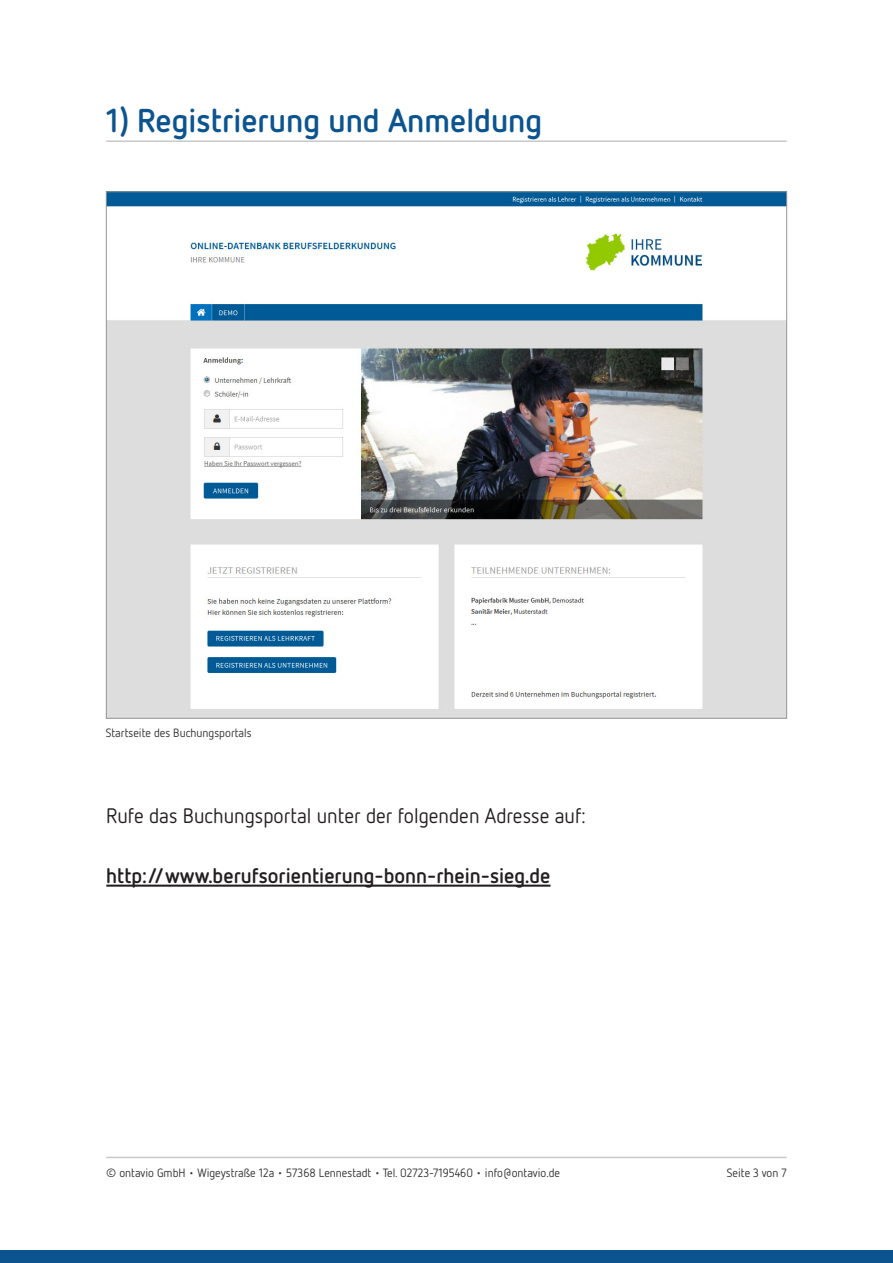
<style>
.page{position:relative;width:893px;height:1263px;background:#fff}
.page>*{position:absolute;margin:0;border:0;box-sizing:border-box;transform-origin:0 0}
.t1{font:700 33px "Netto OT";color:#0b5490}
.t2{font:21px "Netto OT";color:#231f20}
.t3{font:700 21px "Netto OT";color:#231f20}
.t4{font:12px "Netto OT";color:#312f30}
</style>
<div class="page">
<hr style="left:106px;top:1157px;width:681px;height:1px;background:#c7c8ca">
<div style="left:0;top:1251px;width:893px;height:12px;background:#0b5490"></div>
<hr style="left:106px;top:140px;width:681px;height:2px;background:#c7c8ca">
<img style="left:108px;top:193px;width:677px;height:524px">
<hr style="left:106px;top:884px;width:444px;height:3px;background:#231f20">
<h1 class="t1" style="left:106px;top:100px;width:437px">1) Registrierung und Anmeldung</h1>
<p class="t4" style="left:106px;top:725px;width:147px">Startseite des Buchungsportals</p>
<h2 class="t2" style="left:106px;top:803px;width:481px">Rufe das Buchungsportal unter der folgenden Adresse auf:</h2>
<h2 class="t3" style="left:106px;top:862px;width:446px">http://www.berufsorientierung-bonn-rhein-sieg.de</h2>
<p class="t4" style="left:106px;top:1165px;width:455px">© ontavio GmbH • Wigeystraße 12a • 57368 Lennestadt • Tel. 02723-7195460 • info@ontavio.de</p>
<p class="t4" style="left:727px;top:1165px;width:61px">Seite 3 von 7</p>
</div>
